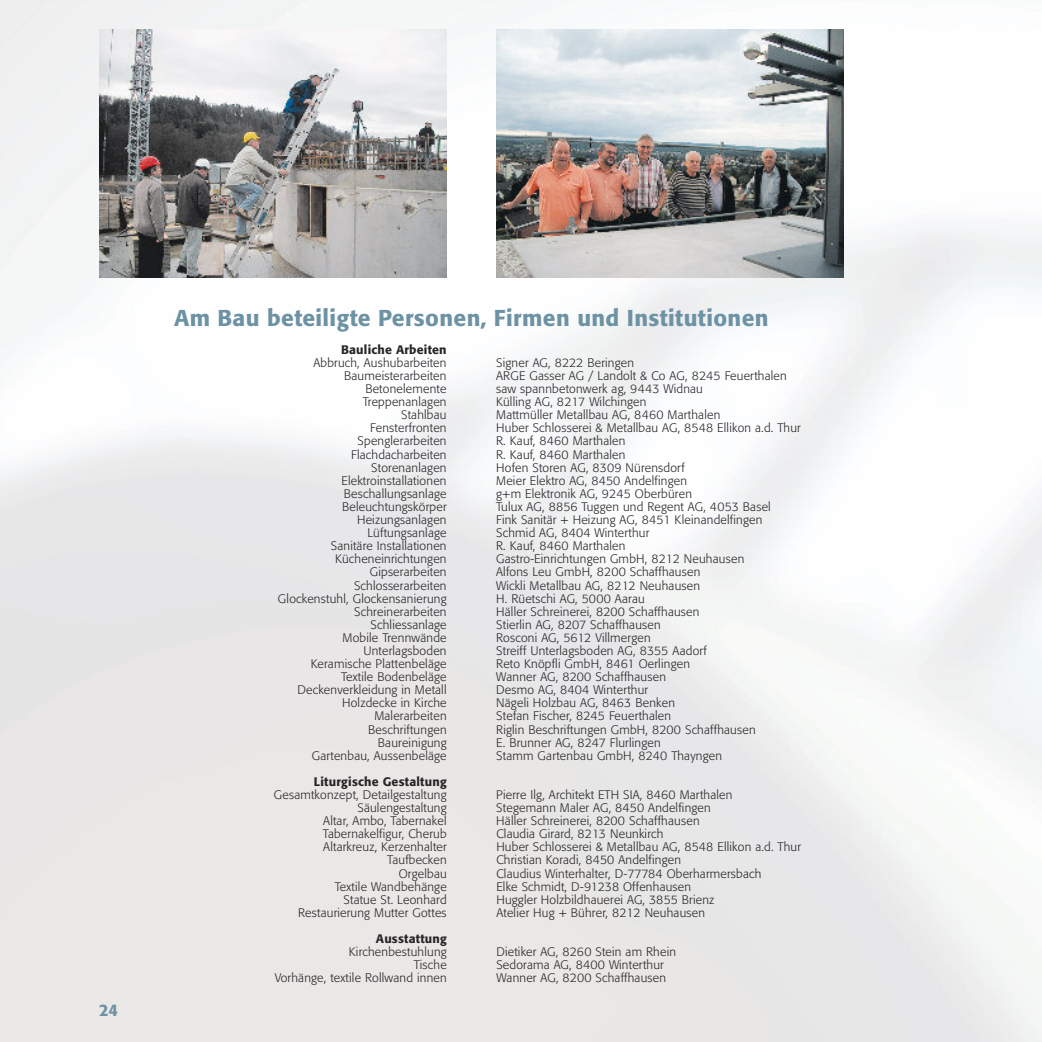
<style>
.page{position:relative;width:1042px;height:1042px;background:#fff}
.page>*{position:absolute;margin:0;border:0;box-sizing:border-box;transform-origin:0 0}
.t1{font:500 22.75px "Formata";letter-spacing:.015em;color:#6c92a4}
.t2{font:500 16.62px "Formata";color:#6c92a4}
.t3{font:300 12.25px "Formata";letter-spacing:.015em;color:#272526}
.t4{font:500 12.25px "Formata";letter-spacing:.015em;color:#272526}
</style>
<div class="page">
<img style="left:0;top:0;width:1042px;height:1042px">
<img style="left:496px;top:30px;width:347px;height:248px">
<img style="left:99px;top:30px;width:347px;height:248px">
<h2 class="t2" style="left:99px;top:1002px;width:21px">24</h2>
<h1 class="t1" style="left:174px;top:308px;width:596px">Am Bau beteiligte Personen, Firmen und Institutionen</h1>
<p class="t4" style="left:341px;top:344px;width:107px">Bauliche Arbeiten</p>
<p class="t3" style="left:313px;top:357px;width:135px">Abbruch, Aushubarbeiten</p>
<p class="t3" style="left:496px;top:357px;width:139px">Signer AG, 8222 Beringen</p>
<p class="t3" style="left:344px;top:370px;width:104px">Baumeisterarbeiten</p>
<p class="t3" style="left:496px;top:370px;width:292px">ARGE Gasser AG / Landolt &amp; Co AG, 8245 Feuerthalen</p>
<p class="t3" style="left:365px;top:384px;width:83px">Betonelemente</p>
<p class="t3" style="left:496px;top:384px;width:208px">saw spannbetonwerk ag, 9443 Widnau</p>
<p class="t3" style="left:363px;top:397px;width:85px">Treppenanlagen</p>
<p class="t3" style="left:496px;top:397px;width:152px">Külling AG, 8217 Wilchingen</p>
<p class="t3" style="left:401px;top:410px;width:47px">Stahlbau</p>
<p class="t3" style="left:496px;top:410px;width:226px">Mattmüller Metallbau AG, 8460 Marthalen</p>
<p class="t3" style="left:370px;top:423px;width:78px">Fensterfronten</p>
<p class="t3" style="left:496px;top:423px;width:306px">Huber Schlosserei &amp; Metallbau AG, 8548 Ellikon a.d. Thur</p>
<p class="t3" style="left:357px;top:436px;width:90px">Spenglerarbeiten</p>
<p class="t3" style="left:496px;top:436px;width:131px">R. Kauf, 8460 Marthalen</p>
<p class="t3" style="left:351px;top:449px;width:97px">Flachdacharbeiten</p>
<p class="t3" style="left:496px;top:449px;width:131px">R. Kauf, 8460 Marthalen</p>
<p class="t3" style="left:371px;top:462px;width:77px">Storenanlagen</p>
<p class="t3" style="left:496px;top:462px;width:190px">Hofen Storen AG, 8309 Nürensdorf</p>
<p class="t3" style="left:341px;top:475px;width:107px">Elektroinstallationen</p>
<p class="t3" style="left:496px;top:475px;width:192px">Meier Elektro AG, 8450 Andelfingen</p>
<p class="t3" style="left:344px;top:488px;width:104px">Beschallungsanlage</p>
<p class="t3" style="left:496px;top:488px;width:197px">g+m Elektronik AG, 9245 Oberbüren</p>
<p class="t3" style="left:342px;top:501px;width:106px">Beleuchtungskörper</p>
<p class="t3" style="left:496px;top:501px;width:276px">Tulux AG, 8856 Tuggen und Regent AG, 4053 Basel</p>
<p class="t3" style="left:357px;top:514px;width:91px">Heizungsanlagen</p>
<p class="t3" style="left:496px;top:514px;width:268px">Fink Sanitär + Heizung AG, 8451 Kleinandelfingen</p>
<p class="t3" style="left:367px;top:528px;width:81px">Lüftungsanlage</p>
<p class="t3" style="left:496px;top:528px;width:155px">Schmid AG, 8404 Winterthur</p>
<p class="t3" style="left:331px;top:541px;width:117px">Sanitäre Installationen</p>
<p class="t3" style="left:496px;top:541px;width:131px">R. Kauf, 8460 Marthalen</p>
<p class="t3" style="left:335px;top:554px;width:113px">Kücheneinrichtungen</p>
<p class="t3" style="left:496px;top:554px;width:250px">Gastro-Einrichtungen GmbH, 8212 Neuhausen</p>
<p class="t3" style="left:370px;top:567px;width:78px">Gipserarbeiten</p>
<p class="t3" style="left:496px;top:567px;width:206px">Alfons Leu GmbH, 8200 Schaffhausen</p>
<p class="t3" style="left:354px;top:580px;width:94px">Schlosserarbeiten</p>
<p class="t3" style="left:496px;top:580px;width:205px">Wickli Metallbau AG, 8212 Neuhausen</p>
<p class="t3" style="left:278px;top:593px;width:170px">Glockenstuhl, Glockensanierung</p>
<p class="t3" style="left:496px;top:593px;width:150px">H. Rüetschi AG, 5000 Aarau</p>
<p class="t3" style="left:354px;top:606px;width:94px">Schreinerarbeiten</p>
<p class="t3" style="left:496px;top:606px;width:205px">Häller Schreinerei, 8200 Schaffhausen</p>
<p class="t3" style="left:370px;top:619px;width:78px">Schliessanlage</p>
<p class="t3" style="left:496px;top:619px;width:166px">Stierlin AG, 8207 Schaffhausen</p>
<p class="t3" style="left:342px;top:632px;width:106px">Mobile Trennwände</p>
<p class="t3" style="left:496px;top:632px;width:156px">Rosconi AG, 5612 Villmergen</p>
<p class="t3" style="left:363px;top:645px;width:85px">Unterlagsboden</p>
<p class="t3" style="left:496px;top:645px;width:212px">Streiff Unterlagsboden AG, 8355 Aadorf</p>
<p class="t3" style="left:311px;top:658px;width:137px">Keramische Plattenbeläge</p>
<p class="t3" style="left:496px;top:658px;width:195px">Reto Knöpfli GmbH, 8461 Oerlingen</p>
<p class="t3" style="left:341px;top:672px;width:107px">Textile Bodenbeläge</p>
<p class="t3" style="left:496px;top:672px;width:171px">Wanner AG, 8200 Schaffhausen</p>
<p class="t3" style="left:297px;top:685px;width:151px">Deckenverkleidung in Metall</p>
<p class="t3" style="left:496px;top:685px;width:153px">Desmo AG, 8404 Winterthur</p>
<p class="t3" style="left:342px;top:698px;width:106px">Holzdecke in Kirche</p>
<p class="t3" style="left:496px;top:698px;width:180px">Nägeli Holzbau AG, 8463 Benken</p>
<p class="t3" style="left:374px;top:711px;width:74px">Malerarbeiten</p>
<p class="t3" style="left:496px;top:711px;width:176px">Stefan Fischer, 8245 Feuerthalen</p>
<p class="t3" style="left:368px;top:724px;width:80px">Beschriftungen</p>
<p class="t3" style="left:496px;top:724px;width:261px">Riglin Beschriftungen GmbH, 8200 Schaffhausen</p>
<p class="t3" style="left:378px;top:737px;width:70px">Baureinigung</p>
<p class="t3" style="left:496px;top:737px;width:166px">E. Brunner AG, 8247 Flurlingen</p>
<p class="t3" style="left:312px;top:750px;width:136px">Gartenbau, Aussenbeläge</p>
<p class="t3" style="left:496px;top:750px;width:227px">Stamm Gartenbau GmbH, 8240 Thayngen</p>
<p class="t4" style="left:314px;top:776px;width:134px">Liturgische Gestaltung</p>
<p class="t3" style="left:274px;top:789px;width:174px">Gesamtkonzept, Detailgestaltung</p>
<p class="t3" style="left:496px;top:789px;width:238px">Pierre Ilg, Architekt ETH SIA, 8460 Marthalen</p>
<p class="t3" style="left:357px;top:802px;width:91px">Säulengestaltung</p>
<p class="t3" style="left:496px;top:802px;width:216px">Stegemann Maler AG, 8450 Andelfingen</p>
<p class="t3" style="left:323px;top:816px;width:125px">Altar, Ambo, Tabernakel</p>
<p class="t3" style="left:496px;top:816px;width:205px">Häller Schreinerei, 8200 Schaffhausen</p>
<p class="t3" style="left:323px;top:829px;width:125px">Tabernakelfigur, Cherub</p>
<p class="t3" style="left:496px;top:829px;width:169px">Claudia Girard, 8213 Neunkirch</p>
<p class="t3" style="left:323px;top:842px;width:125px">Altarkreuz, Kerzenhalter</p>
<p class="t3" style="left:496px;top:842px;width:306px">Huber Schlosserei &amp; Metallbau AG, 8548 Ellikon a.d. Thur</p>
<p class="t3" style="left:387px;top:855px;width:61px">Taufbecken</p>
<p class="t3" style="left:496px;top:855px;width:186px">Christian Koradi, 8450 Andelfingen</p>
<p class="t3" style="left:399px;top:868px;width:49px">Orgelbau</p>
<p class="t3" style="left:496px;top:868px;width:266px">Claudius Winterhalter, D-77784 Oberharmersbach</p>
<p class="t3" style="left:335px;top:881px;width:113px">Textile Wandbehänge</p>
<p class="t3" style="left:496px;top:881px;width:196px">Elke Schmidt, D-91238 Offenhausen</p>
<p class="t3" style="left:343px;top:894px;width:105px">Statue St. Leonhard</p>
<p class="t3" style="left:496px;top:894px;width:219px">Huggler Holzbildhauerei AG, 3855 Brienz</p>
<p class="t3" style="left:298px;top:907px;width:150px">Restaurierung Mutter Gottes</p>
<p class="t3" style="left:496px;top:907px;width:210px">Atelier Hug + Bührer, 8212 Neuhausen</p>
<p class="t4" style="left:376px;top:933px;width:72px">Ausstattung</p>
<p class="t3" style="left:349px;top:946px;width:99px">Kirchenbestuhlung</p>
<p class="t3" style="left:496px;top:946px;width:181px">Dietiker AG, 8260 Stein am Rhein</p>
<p class="t3" style="left:414px;top:959px;width:34px">Tische</p>
<p class="t3" style="left:496px;top:959px;width:169px">Sedorama AG, 8400 Winterthur</p>
<p class="t3" style="left:275px;top:973px;width:174px">Vorhänge, textile Rollwand innen</p>
<p class="t3" style="left:496px;top:973px;width:171px">Wanner AG, 8200 Schaffhausen</p>
</div>
